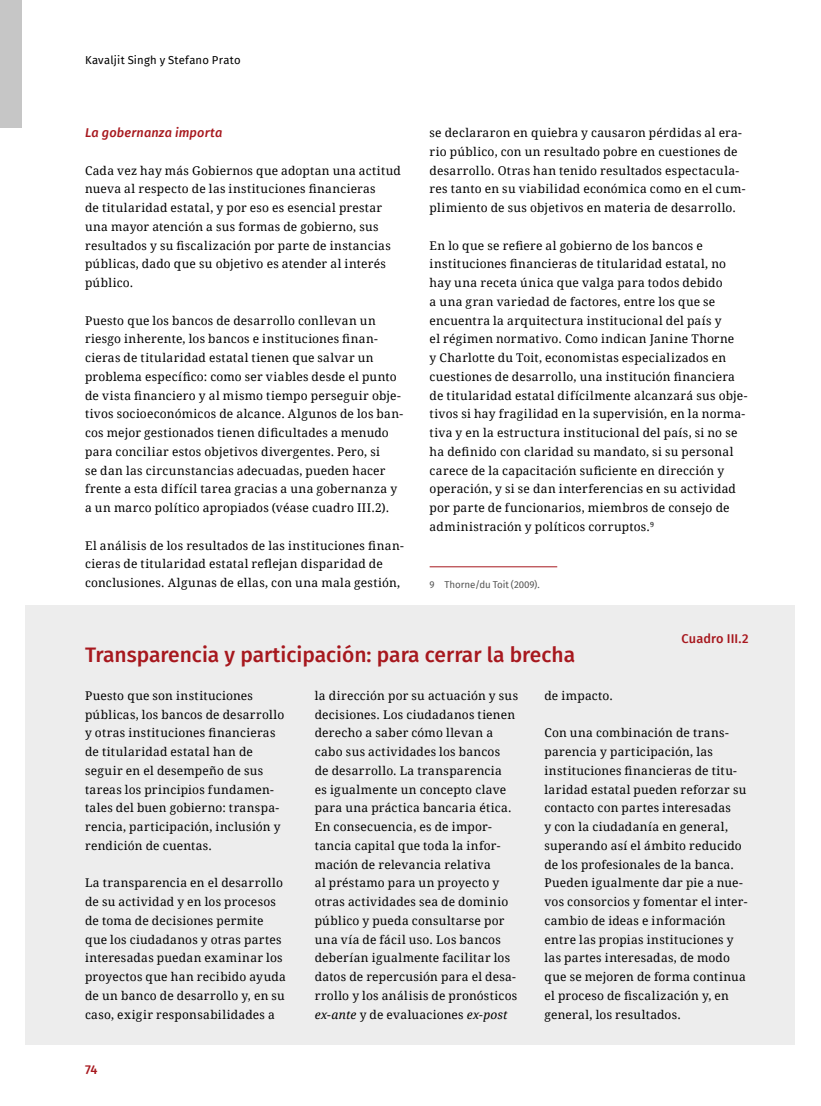
<style>
.page{position:relative;width:821px;height:1106px;background:#fff}
.page>*{position:absolute;margin:0;border:0;box-sizing:border-box;transform-origin:0 0}
.t1{font:500 21px "Fira Sans";color:#a7181e}
.t2{font:italic 500 12.75px "Fira Sans";letter-spacing:.01em;color:#a7181e}
.t3{font:500 12.75px "Fira Sans";letter-spacing:.005em;color:#a7181e}
.t4{font:12px/18.8px "Droid Serif";letter-spacing:.02em;color:#000}
.t5{font:11.25px "Fira Sans";letter-spacing:.015em;color:#000}
.t6{font:9.75px "Fira Sans";letter-spacing:-.01em;color:#575756}
.s1{font-style:italic}
</style>
<div class="page">
<div style="left:0;top:0;width:21px;height:128px;background:#c6c6c6"></div>
<hr style="left:429px;top:566px;width:128px;height:1px;background:#a7181e">
<div style="left:26px;top:605px;width:769px;height:439px;background:#ededed"></div>
<p class="t5" style="left:85px;top:51px;width:157px">Kavaljit Singh y Stefano Prato</p>
<p class="t2" style="left:85px;top:122px;width:139px">La gobernanza importa</p>
<p class="t4" style="left:85px;top:160px;width:317px">Cada vez hay más Gobiernos que adoptan una actitud nueva al respecto de las instituciones financieras<br>de titularidad estatal, y por eso es esencial prestar una mayor atención a sus formas de gobierno, sus resultados y su fiscalización por parte de instancias públicas, dado que su objetivo es atender al interés público.</p>
<p class="t4" style="left:85px;top:310px;width:320px">Puesto que los bancos de desarrollo conllevan un riesgo inherente, los bancos e instituciones finan&shy;cieras de titularidad estatal tienen que salvar un problema específico: como ser viables desde el punto de vista financiero y al mismo tiempo perseguir obje&shy;tivos socioeconómicos de alcance. Algunos de los ban&shy;cos mejor gestionados tienen dificultades a menudo para conciliar estos objetivos divergentes. Pero, si<br>se dan las circunstancias adecuadas, pueden hacer frente a esta difícil tarea gracias a una gobernanza y a un marco político apropiados (véase cuadro III.2).</p>
<p class="t4" style="left:85px;top:535px;width:320px">El análisis de los resultados de las instituciones finan&shy;cieras de titularidad estatal reflejan disparidad de conclusiones. Algunas de ellas, con una mala gestión,</p>
<p class="t4" style="left:429px;top:123px;width:317px">se declararon en quiebra y causaron pérdidas al era&shy;rio público, con un resultado pobre en cuestiones de desarrollo. Otras han tenido resultados espectacula&shy;res tanto en su viabilidad económica como en el cum&shy;plimiento de sus objetivos en materia de desarrollo.</p>
<p class="t4" style="left:429px;top:235px;width:319px">En lo que se refiere al gobierno de los bancos e instituciones financieras de titularidad estatal, no hay una receta única que valga para todos debido<br>a una gran variedad de factores, entre los que se encuentra la arquitectura institucional del país y<br>el régimen normativo. Como indican Janine Thorne<br>y Charlotte du Toit, economistas especializados en cuestiones de desarrollo, una institución financiera de titularidad estatal difícilmente alcanzará sus obje&shy;tivos si hay fragilidad en la supervisión, en la norma&shy;tiva y en la estructura institucional del país, si no se ha definido con claridad su mandato, si su personal carece de la capacitación suficiente en dirección y operación, y si se dan interferencias en su actividad por parte de funcionarios, miembros de consejo de administración y políticos corruptos.<sup>9</sup></p>
<p class="t6" style="left:429px;top:577px;width:112px">9 Thorne/du Toit (2009).</p>
<h1 class="t1" style="left:85px;top:638px;width:491px">Transparencia y participación: para cerrar la brecha</h1>
<p class="t3" style="left:681px;top:628px;width:69px">Cuadro III.2</p>
<p class="t4" style="left:85px;top:685px;width:201px">Puesto que son instituciones públicas, los bancos de desarrollo y otras instituciones financieras de titularidad estatal han de seguir en el desempeño de sus tareas los principios fundamen&shy;tales del buen gobierno: transpa&shy;rencia, participación, inclusión y rendición de cuentas.</p>
<p class="t4" style="left:85px;top:873px;width:202px">La transparencia en el desarrollo de su actividad y en los procesos de toma de decisiones permite que los ciudadanos y otras partes interesadas puedan examinar los proyectos que han recibido ayuda de un banco de desarrollo y, en su caso, exigir responsabilidades a</p>
<p class="t3" style="left:85px;top:1059px;width:14px">74</p>
<p class="t4" style="left:315px;top:685px;width:205px">la dirección por su actuación y sus decisiones. Los ciudadanos tienen derecho a saber cómo llevan a cabo sus actividades los bancos<br>de desarrollo. La transparencia<br>es igualmente un concepto clave para una práctica bancaria ética.<br>En consecuencia, es de impor&shy;tancia capital que toda la infor&shy;mación de relevancia relativa<br>al préstamo para un proyecto y otras actividades sea de dominio público y pueda consultarse por una vía de fácil uso. Los bancos deberían igualmente facilitar los datos de repercusión para el desa&shy;rrollo y los análisis de pronósticos <span class="s1">ex-ante</span> y de evaluaciones <span class="s1">ex-post</span></p>
<p class="t4" style="left:544px;top:685px;width:70px">de impacto.</p>
<p class="t4" style="left:544px;top:723px;width:205px">Con una combinación de trans&shy;parencia y participación, las instituciones financieras de titu&shy;laridad estatal pueden reforzar su contacto con partes interesadas<br>y con la ciudadanía en general, superando así el ámbito reducido de los profesionales de la banca.<br>Pueden igualmente dar pie a nue&shy;vos consorcios y fomentar el inter&shy;cambio de ideas e información entre las propias instituciones y las partes interesadas, de modo que se mejoren de forma continua el proceso de fiscalización y, en general, los resultados.</p>
</div>
